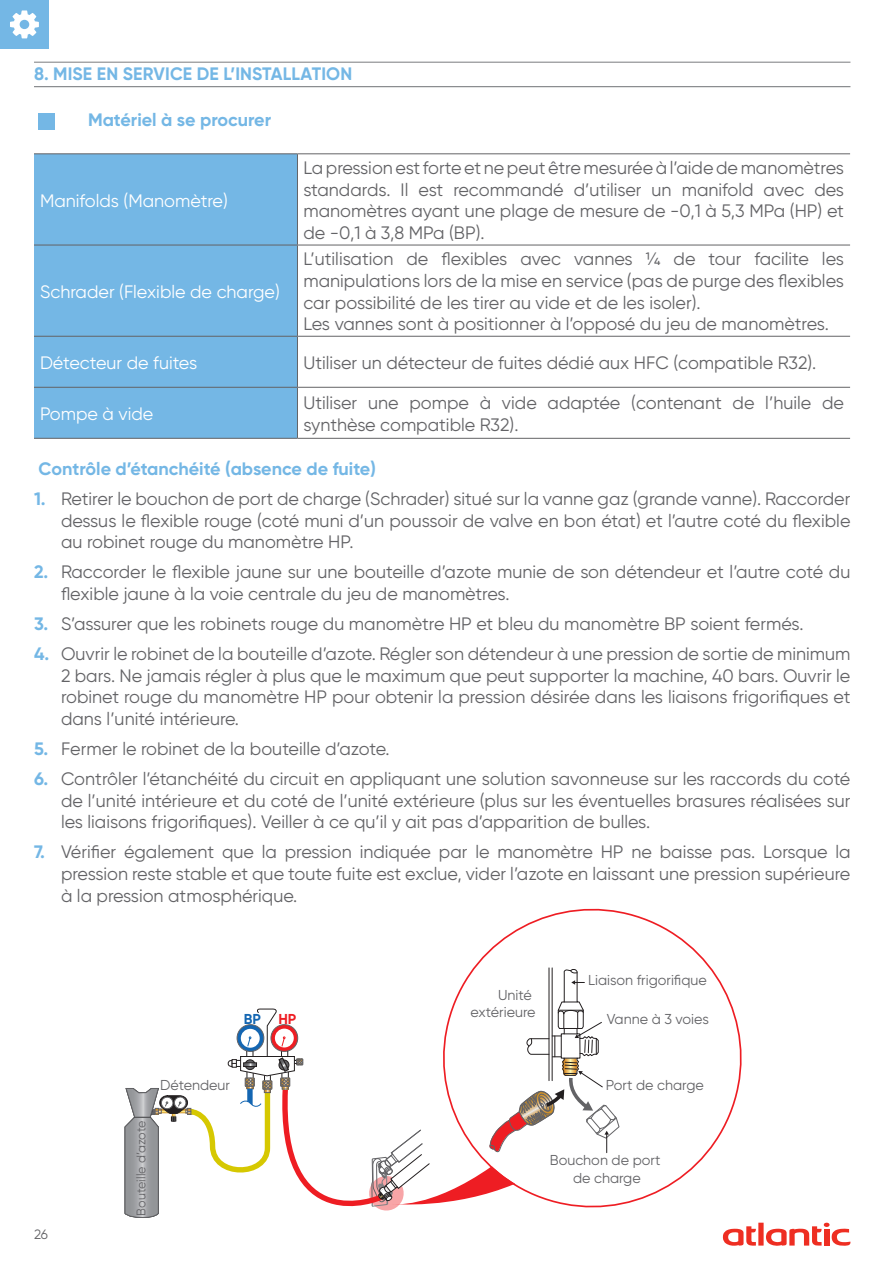
<style>
.page{position:relative;width:893px;height:1263px;background:#fff}
.page>*{position:absolute;margin:0;border:0;box-sizing:border-box;transform-origin:0 0}
.t1{font:18px/21.6px "Gilroy";color:#636366;text-align:justify}
.t2{font:700 18px "Gilroy";color:#74b7e5}
.t3{font:18px "Gilroy";color:#fff}
.t4{font:14.4px/17.2px "Gilroy";color:#636366;text-align:right}
.t5{font:700 14.4px "Gilroy";color:#1466b2}
.t6{font:13.5px "Gilroy";color:#636366}
.t7{font:12.6px "Gilroy";color:#636366}
.s1{font-family:"Arial";font-weight:400;font-size:72px}
.s2{font-weight:700;color:#74b7e5}
.s3{color:#ee1d23}
</style>
<div class="page">
<div style="left:0;top:0;width:49px;height:49px;background:#74b7e5"></div>
<svg style="left:10px;top:10px;width:29px;height:28px"></svg>
<svg style="left:723px;top:1222px;width:127px;height:24px"></svg>
<hr style="left:34px;top:62px;width:816px;height:1px;background:#808285">
<hr style="left:34px;top:86px;width:816px;height:1px;background:#808285">
<div style="left:34px;top:154px;width:263px;height:284px;background:#74b7e5"></div>
<hr style="left:34px;top:153px;width:263px;height:1px;background:#636366">
<hr style="left:297px;top:153px;width:553px;height:1px;background:#636366">
<hr style="left:297px;top:154px;width:1px;height:91px;background:#636366">
<hr style="left:34px;top:245px;width:263px;height:1px;background:#636366">
<hr style="left:297px;top:245px;width:553px;height:1px;background:#636366">
<hr style="left:297px;top:245px;width:1px;height:91px;background:#636366">
<hr style="left:34px;top:336px;width:263px;height:1px;background:#636366">
<hr style="left:297px;top:336px;width:553px;height:1px;background:#636366">
<hr style="left:297px;top:337px;width:1px;height:50px;background:#636366">
<hr style="left:34px;top:387px;width:263px;height:1px;background:#636366">
<hr style="left:297px;top:387px;width:553px;height:1px;background:#636366">
<hr style="left:297px;top:388px;width:1px;height:50px;background:#636366">
<hr style="left:34px;top:438px;width:263px;height:1px;background:#636366">
<hr style="left:297px;top:438px;width:553px;height:1px;background:#636366">
<svg style="left:473px;top:908px;width:288px;height:319px"></svg>
<svg style="left:125px;top:968px;width:495px;height:259px"></svg>
<p class="t2" style="left:34px;top:62px;width:320px">8. MISE EN SERVICE DE L’INSTALLATION</p>
<p class="t2" style="left:34px;top:109px;width:239px"><span class="s1">▪</span> Matériel à se procurer</p>
<p class="t3" style="left:40px;top:189px;width:189px">Manifolds (Manomètre)</p>
<p class="t3" style="left:40px;top:281px;width:241px">Schrader (Flexible de charge)</p>
<p class="t1" style="left:303px;top:157px;width:542px">La pression est forte et ne peut être mesurée à l’aide de manomètres standards. Il est recommandé d’utiliser un manifold avec des manomètres ayant une plage de mesure de -0,1 à 5,3 MPa (HP) et de -0,1 à 3,8 MPa (BP).</p>
<p class="t1" style="left:303px;top:248px;width:542px;text-align:left">L’utilisation de flexibles avec vannes ¼ de tour facilite les manipulations lors de la mise en service (pas de purge des flexibles car possibilité de les tirer au vide et de les isoler).<br>Les vannes sont à positionner à l’opposé du jeu de manomètres.</p>
<p class="t3" style="left:40px;top:352px;width:159px">Détecteur de fuites</p>
<p class="t1" style="left:303px;top:352px;width:514px">Utiliser un détecteur de fuites dédié aux HFC (compatible R32).</p>
<p class="t3" style="left:40px;top:403px;width:115px">Pompe à vide</p>
<p class="t1" style="left:303px;top:392px;width:542px">Utiliser une pompe à vide adaptée (contenant de l’huile de synthèse compatible R32).</p>
<p class="t2" style="left:39px;top:457px;width:339px">Contrôle d’étanchéité (absence de fuite)</p>
<p class="t1" style="left:61px;top:488px;width:791px;text-indent:-27px"><span class="s2">1.</span> Retirer le bouchon de port de charge (Schrader) situé sur la vanne gaz (grande vanne). Raccorder dessus le flexible rouge (coté muni d’un poussoir de valve en bon état) et l’autre coté du flexible au robinet rouge du manomètre HP.</p>
<p class="t1" style="left:61px;top:561px;width:791px;text-indent:-27px"><span class="s2">2.</span> Raccorder le flexible jaune sur une bouteille d’azote munie de son détendeur et l’autre coté du flexible jaune à la voie centrale du jeu de manomètres.</p>
<p class="t1" style="left:34px;top:613px;width:771px"><span class="s2">3.</span> S’assurer que les robinets rouge du manomètre HP et bleu du manomètre BP soient fermés.</p>
<p class="t1" style="left:61px;top:643px;width:791px;text-indent:-27px"><span class="s2">4.</span> Ouvrir le robinet de la bouteille d’azote. Régler son détendeur à une pression de sortie de minimum 2 bars. Ne jamais régler à plus que le maximum que peut supporter la machine, 40 bars. Ouvrir le robinet rouge du manomètre HP pour obtenir la pression désirée dans les liaisons frigorifiques et dans l’unité intérieure.</p>
<p class="t1" style="left:34px;top:738px;width:357px"><span class="s2">5.</span> Fermer le robinet de la bouteille d’azote.</p>
<p class="t1" style="left:61px;top:768px;width:791px;text-indent:-27px"><span class="s2">6.</span> Contrôler l’étanchéité du circuit en appliquant une solution savonneuse sur les raccords du coté de l’unité intérieure et du coté de l’unité extérieure (plus sur les éventuelles brasures réalisées sur les liaisons frigorifiques). Veiller à ce qu’il y ait pas d’apparition de bulles.</p>
<p class="t1" style="left:61px;top:841px;width:791px;text-indent:-27px"><span class="s2">7.</span> Vérifier également que la pression indiquée par le manomètre HP ne baisse pas. Lorsque la pression reste stable et que toute fuite est exclue, vider l’azote en laissant une pression supérieure à la pression atmosphérique.</p>
<p class="t6" style="left:34px;top:1225px;width:15px">26</p>
<p class="t5" style="left:244px;top:1009px;width:54px">BP <span class="s3">HP</span></p>
<p class="t7" style="left:133px;top:1216px;width:96px;rotate:-90deg">Bouteille d’azote</p>
<p class="t4" style="left:160px;top:1076px;width:71px">Détendeur</p>
<p class="t4" style="left:470px;top:986px;width:67px">Unité extérieure</p>
<p class="t4" style="left:588px;top:971px;width:120px">Liaison frigorifique</p>
<p class="t4" style="left:607px;top:1010px;width:104px">Vanne à 3 voies</p>
<p class="t4" style="left:606px;top:1076px;width:99px">Port de charge</p>
<p class="t4" style="left:550px;top:1151px;width:112px;text-align:center">Bouchon de port de charge</p>
</div>
